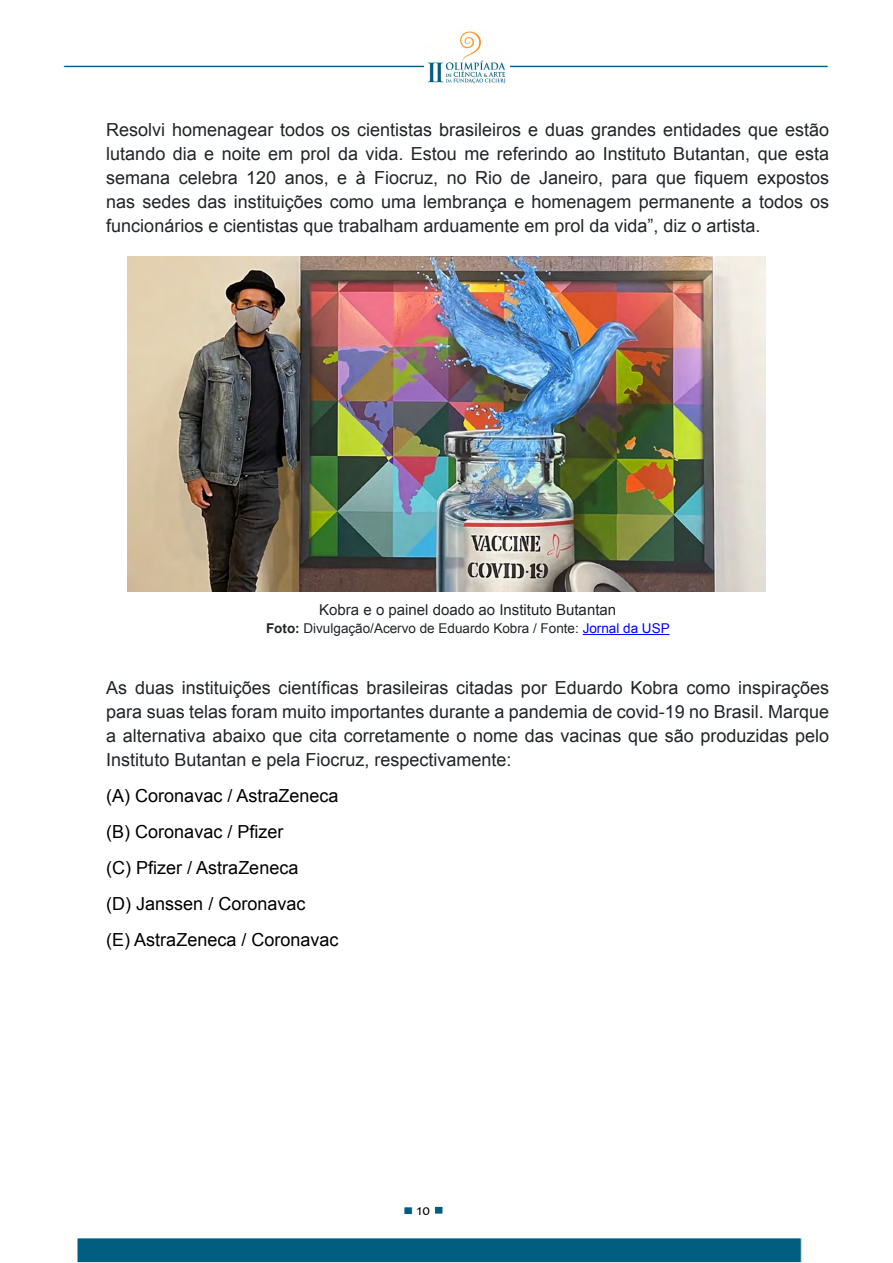
<style>
.page{position:relative;width:893px;height:1263px;background:#fff}
.page>*{position:absolute;margin:0;border:0;box-sizing:border-box;transform-origin:0 0}
.t1{font:18px/24px "Arial";color:#212529;text-align:justify}
.t2{font:18px/36px "Arial";color:#000}
.t3{font:15px "Arial";color:#212529}
.t4{font:15px "Candara";color:#000}
.t5{font:13.5px "Arial";color:#212529}
.s1{font-weight:700}
.s2{color:#00f}
</style>
<div class="page">
<div style="left:404px;top:1207px;width:8px;height:7px;background:#015e80"></div>
<div style="left:404px;top:1206px;width:9px;height:9px;border:1px solid #fff"></div>
<div style="left:77px;top:1238px;width:724px;height:24px;background:#015e80"></div>
<div style="left:77px;top:1237px;width:725px;height:26px;border:1px solid #fff"></div>
<div style="left:435px;top:1206px;width:8px;height:8px;background:#015e80"></div>
<div style="left:434px;top:1206px;width:9px;height:8px;border:1px solid #fff"></div>
<div style="left:63px;top:65px;width:766px;height:3px;border:1px solid #fff"></div>
<img style="left:425px;top:31px;width:85px;height:53px">
<hr style="left:583px;top:634px;width:86px;height:1px;background:#00f">
<img style="left:128px;top:257px;width:637px;height:334px">
<p class="t1" style="left:106px;top:118px;width:724px">Resolvi homenagear todos os cientistas brasileiros e duas grandes entidades que estão lutando dia e noite em prol da vida. Estou me referindo ao Instituto Butantan, que esta semana celebra 120 anos, e à Fiocruz, no Rio de Janeiro, para que fiquem expostos nas sedes das instituições como uma lembrança e homenagem permanente a todos os funcionários e cientistas que trabalham arduamente em prol da vida”, diz o artista.</p>
<p class="t3" style="left:319px;top:600px;width:298px">Kobra e o painel doado ao Instituto Butantan</p>
<p class="t5" style="left:266px;top:619px;width:405px"><span class="s1">Foto:</span> Divulgação/Acervo de Eduardo Kobra / Fonte: <span class="s2">Jornal da USP</span></p>
<p class="t1" style="left:106px;top:675px;width:724px">As duas instituições científicas brasileiras citadas por Eduardo Kobra como inspirações para suas telas foram muito importantes durante a pandemia de covid-19 no Brasil. Marque a alternativa abaixo que cita corretamente o nome das vacinas que são produzidas pelo Instituto Butantan e pela Fiocruz, respectivamente:</p>
<p class="t2" style="left:106px;top:777px;width:234px">(A) Coronavac / AstraZeneca (B) Coronavac / Pfizer<br>(C) Pfizer / AstraZeneca<br>(D) Janssen / Coronavac<br>(E) AstraZeneca / Coronavac</p>
<p class="t4" style="left:417px;top:1200px;width:15px">10</p>
</div>
